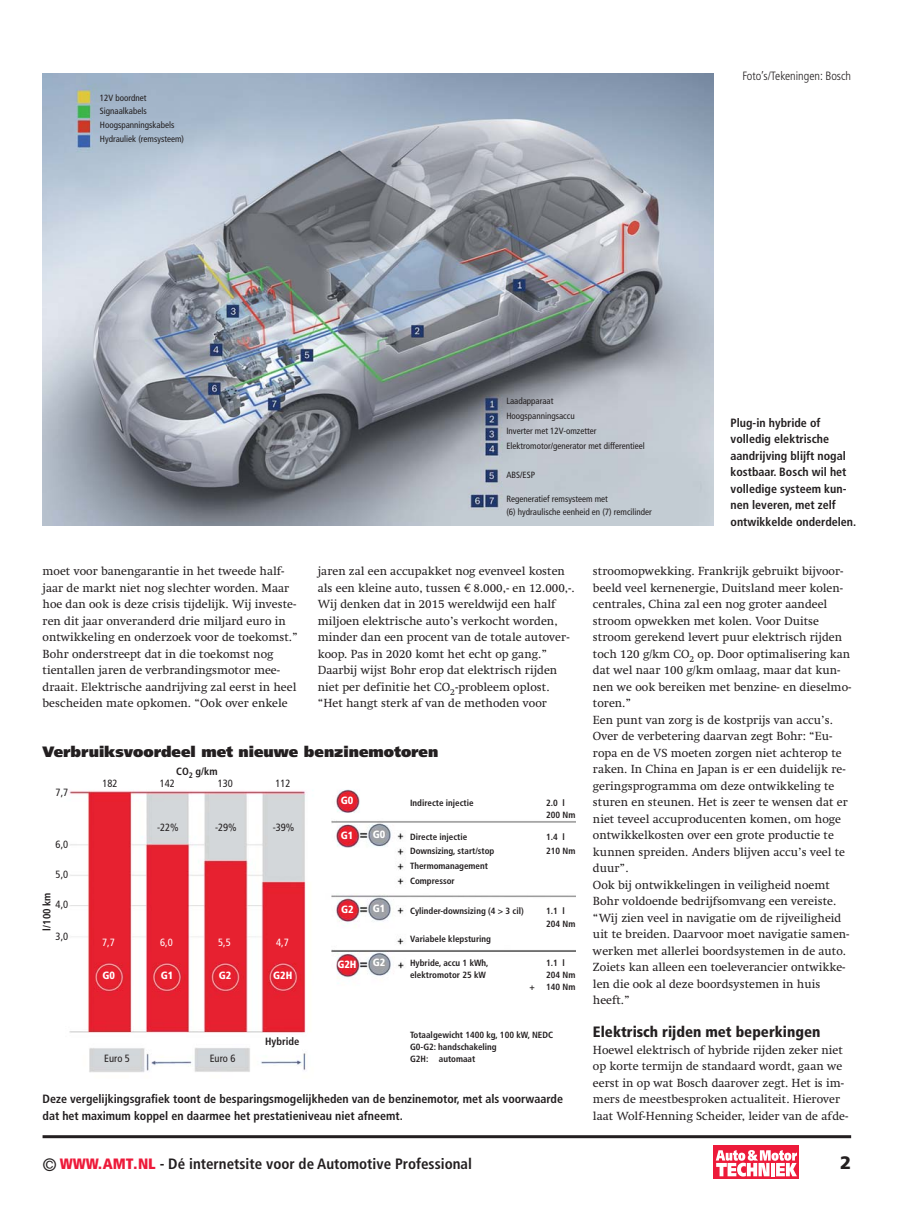
<style>
.page{position:relative;width:915px;height:1212px;background:#fff}
.page>*{position:absolute;margin:0;border:0;box-sizing:border-box;transform-origin:0 0}
.t1{font:900 18px "Frutiger LT Std";color:#231f20}
.t2{font:700 condensed 15px "Frutiger";color:#231f20}
.t3{font:900 15px "Frutiger LT Std";color:#231f20}
.t4{font:900 condensed 15px "Frutiger LT Std";color:#231f20}
.t5{font:12px/16.5px "Swift LT Std";color:#231f20}
.t6{font:700 condensed 12px/16.5px "Frutiger LT Std";color:#231f20}
.t7{font:300 condensed 12px "Frutiger LT Std";color:#231f20}
.t8{font:condensed 10.5px "Frutiger LT Std";color:#231f20}
.t9{font:900 condensed 10.5px "Frutiger LT Std";color:#fff}
.t10{font:700 condensed 10.5px "Frutiger LT Std";color:#231f20}
.t11{font:condensed 10.5px "Frutiger LT Std";color:#fff}
.t12{font:700 condensed 9px/12px "Frutiger LT Std";color:#231f20}
.t13{font:condensed 9px/14px "Frutiger LT Std";color:#231f20}
.s1{font-family:"Euro Mono"}
.s2{font-weight:400;font-size:18px}
.s3{font-weight:900;color:#ed1a3a}
</style>
<div class="page">
<hr style="left:43px;top:1135px;width:807px;height:3px;background:#231f20">
<img style="left:43px;top:73px;width:670px;height:453px">
<img style="left:69px;top:789px;width:506px;height:284px">
<div style="left:713px;top:1146px;width:86px;height:33px;background:#ed1a3a"></div>
<svg style="left:715px;top:1150px;width:81px;height:26px"></svg>
<p class="t13" style="left:100px;top:91px;width:86px">12V boordnet<br>Signaalkabels<br>Hoogspanningskabels<br>Hydrauliek (remsysteem)</p>
<p class="t7" style="left:742px;top:69px;width:110px">Foto’s/Tekeningen: Bosch</p>
<p class="t13" style="left:506px;top:394px;width:140px;line-height:15px">Laadapparaat<br>Hoogspanningsaccu<br>Inverter met 12V-omzetter<br>Elektromotor/generator met differentieel</p>
<p class="t13" style="left:506px;top:468px;width:30px">ABS/ESP</p>
<p class="t13" style="left:506px;top:493px;width:147px;line-height:13.5px">Regeneratief remsysteem met<br>(6) hydraulische eenheid en (7) remcilinder</p>
<p class="t6" style="left:730px;top:415px;width:127px">Plug-in hybride of volledig elektrische aandrijving blijft nogal kostbaar. Bosch wil het volledige systeem kun&shy;nen leveren, met zelf ontwikkelde onderdelen.</p>
<p class="t5" style="left:43px;top:564px;width:257px">moet voor banengarantie in het tweede half&shy;jaar de markt niet nog slechter worden. Maar hoe dan ook is deze crisis tijdelijk. Wij investe&shy;ren dit jaar onveranderd drie miljard euro in ontwikkeling en onderzoek voor de toekomst.” Bohr onderstreept dat in die toekomst nog tientallen jaren de verbrandingsmotor mee&shy;draait. Elektrische aandrijving zal eerst in heel bescheiden mate opkomen. “Ook over enkele</p>
<p class="t5" style="left:317px;top:564px;width:258px">jaren zal een accupakket nog evenveel kosten als een kleine auto, tussen <span class="s1">€</span> 8.000,- en 12.000,-.<br>Wij denken dat in 2015 wereldwijd een half miljoen elektrische auto’s verkocht worden, minder dan een procent van de totale autover&shy;koop. Pas in 2020 komt het echt op gang.” Daarbij wijst Bohr erop dat elektrisch rijden niet per definitie het CO<sub>2</sub>-probleem oplost. “Het hangt sterk af van de methoden voor</p>
<p class="t5" style="left:592px;top:564px;width:260px">stroomopwekking. Frankrijk gebruikt bijvoor&shy;beeld veel kernenergie, Duitsland meer kolen&shy;centrales, China zal een nog groter aandeel stroom opwekken met kolen. Voor Duitse stroom gerekend levert puur elektrisch rijden toch 120 g/km CO<sub>2</sub> op. Door optimalisering kan dat wel naar 100 g/km omlaag, maar dat kun&shy;nen we ook bereiken met benzine- en dieselmo&shy;toren.”<br>Een punt van zorg is de kostprijs van accu’s.<br>Over de verbetering daarvan zegt Bohr: “Eu&shy;ropa en de VS moeten zorgen niet achterop te raken. In China en Japan is er een duidelijk re&shy;geringsprogramma om deze ontwikkeling te sturen en steunen. Het is zeer te wensen dat er niet teveel accuproducenten komen, om hoge ontwikkelkosten over een grote productie te kunnen spreiden. Anders blijven accu’s veel te duur”.<br>Ook bij ontwikkelingen in veiligheid noemt Bohr voldoende bedrijfsomvang een vereiste. “Wij zien veel in navigatie om de rijveiligheid uit te breiden. Daarvoor moet navigatie samen&shy;werken met allerlei boordsystemen in de auto.<br>Zoiets kan alleen een toeleverancier ontwikke&shy;len die ook al deze boordsystemen in huis heeft.”</p>
<p class="t4" style="left:592px;top:1026px;width:229px">Elektrisch rijden met beperkingen</p>
<p class="t5" style="left:592px;top:1043px;width:257px">Hoewel elektrisch of hybride rijden zeker niet op korte termijn de standaard wordt, gaan we eerst in op wat Bosch daarover zegt. Het is im&shy;mers de meestbesproken actualiteit. Hierover laat Wolf-Henning Scheider, leider van de afde-</p>
<p class="t3" style="left:43px;top:743px;width:397px">Verbruiksvoordeel met nieuwe benzinemotoren</p>
<p class="t9" style="left:340px;top:796px;width:14px">G0</p>
<p class="t9" style="left:340px;top:831px;width:14px">G1</p>
<p class="t9" style="left:372px;top:830px;width:14px">G0</p>
<p class="t10" style="left:176px;top:767px;width:43px">CO<sub>2</sub> g/km</p>
<p class="t8" style="left:102px;top:779px;width:17px">182</p>
<p class="t8" style="left:160px;top:779px;width:17px">142</p>
<p class="t8" style="left:218px;top:779px;width:17px">130</p>
<p class="t8" style="left:275px;top:779px;width:17px">112</p>
<p class="t8" style="left:157px;top:823px;width:23px">-22%</p>
<p class="t8" style="left:56px;top:788px;width:14px">7,7</p>
<p class="t12" style="left:410px;top:797px;width:65px">Indirecte injectie</p>
<p class="t12" style="left:546px;top:797px;width:31px">2.0 l<br>200 Nm</p>
<p class="t12" style="left:410px;top:832px;width:59px">Directe injectie</p>
<p class="t12" style="left:546px;top:832px;width:20px">1.4 l</p>
<p class="t12" style="left:410px;top:845px;width:86px">Downsizing, start/stop</p>
<p class="t12" style="left:546px;top:845px;width:31px">210 Nm</p>
<p class="t12" style="left:410px;top:859px;width:79px;line-height:15px">Thermomanagement<br>Compressor</p>
<p class="t12" style="left:410px;top:905px;width:115px">Cylinder-downsizing (4 &gt; 3 cil)</p>
<p class="t12" style="left:546px;top:904px;width:31px;line-height:13.5px">1.1 l<br>204 Nm</p>
<p class="t12" style="left:410px;top:934px;width:82px">Variabele klepsturing</p>
<p class="t12" style="left:410px;top:958px;width:80px">Hybride, accu 1 kWh,</p>
<p class="t12" style="left:546px;top:958px;width:20px">1.1 l</p>
<p class="t12" style="left:410px;top:970px;width:77px">elektromotor 25 kW</p>
<p class="t12" style="left:546px;top:970px;width:31px">204 Nm</p>
<p class="t12" style="left:529px;top:982px;width:7px">+</p>
<p class="t12" style="left:546px;top:982px;width:31px">140 Nm</p>
<p class="t8" style="left:215px;top:823px;width:23px">-29%</p>
<p class="t8" style="left:272px;top:823px;width:23px">-39%</p>
<p class="t8" style="left:56px;top:840px;width:14px">6,0</p>
<p class="t8" style="left:56px;top:870px;width:14px">5,0</p>
<p class="t8" style="left:56px;top:900px;width:14px">4,0</p>
<p class="t8" style="left:56px;top:932px;width:14px">3,0</p>
<p class="t10" style="left:43px;top:930px;width:40px;rotate:-90deg">l/100 km</p>
<p class="t9" style="left:341px;top:905px;width:14px">G2</p>
<p class="t9" style="left:372px;top:904px;width:14px">G1</p>
<p class="t11" style="left:102px;top:938px;width:14px">7,7</p>
<p class="t11" style="left:160px;top:938px;width:14px">6,0</p>
<p class="t11" style="left:218px;top:938px;width:14px">5,5</p>
<p class="t11" style="left:276px;top:938px;width:14px">4,7</p>
<p class="t9" style="left:337px;top:960px;width:21px">G2H</p>
<p class="t9" style="left:372px;top:958px;width:14px">G2</p>
<p class="t9" style="left:102px;top:971px;width:14px">G0</p>
<p class="t9" style="left:161px;top:971px;width:14px">G1</p>
<p class="t9" style="left:218px;top:971px;width:14px">G2</p>
<p class="t9" style="left:273px;top:971px;width:21px">G2H</p>
<p class="t12" style="left:410px;top:1030px;width:144px">Totaalgewicht 1400 kg, 100 kW, NEDC<br>G0-G2: handschakeling<br>G2H: automaat</p>
<p class="t10" style="left:265px;top:1037px;width:36px">Hybride</p>
<p class="t8" style="left:104px;top:1054px;width:27px">Euro 5</p>
<p class="t8" style="left:210px;top:1054px;width:27px">Euro 6</p>
<p class="t6" style="left:43px;top:1092px;width:521px">Deze vergelijkingsgrafiek toont de besparingsmogelijkheden van de benzinemotor, met als voorwaarde dat het maximum koppel en daarmee het prestatieniveau niet afneemt.</p>
<p class="t2" style="left:43px;top:1158px;width:431px"><span class="s2">©</span> <span class="s3">WWW.AMT.NL</span> - Dé internetsite voor de Automotive Professional</p>
<h1 class="t1" style="left:839px;top:1156px;width:13px">2</h1>
</div>
